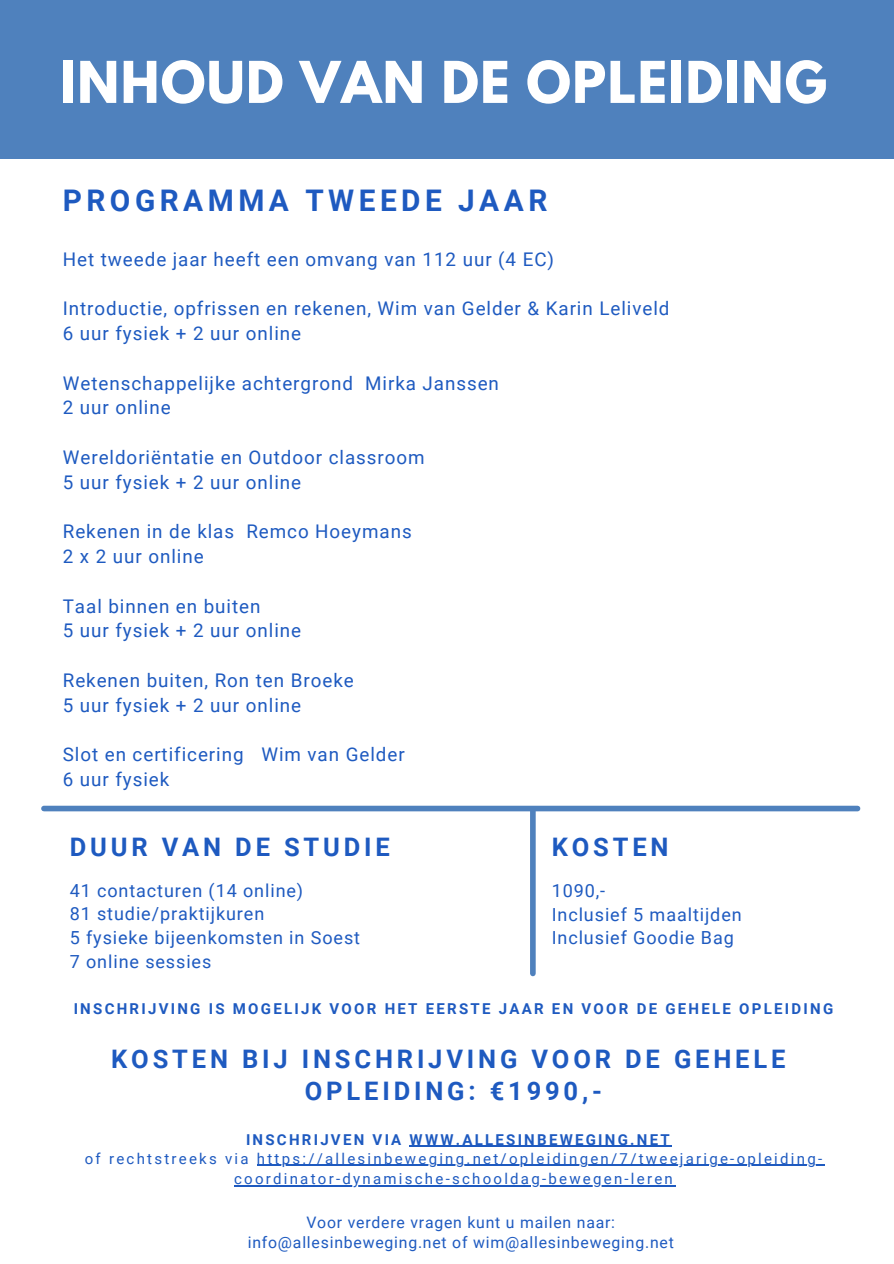
<style>
.page{position:relative;width:894px;height:1264px;background:#fff}
.page>*{position:absolute;margin:0;border:0;box-sizing:border-box;transform-origin:0 0}
.t1{font:700 51px "League Spartan";letter-spacing:.025em;color:#fff}
.t2{font:700 29.85px "Roboto";letter-spacing:.15em;color:#1e5ac0}
.t3{font:700 25.5px/32.7px "Roboto";letter-spacing:.15em;color:#1e5ac0;text-align:center}
.t4{font:18.75px/24.8px "Roboto";letter-spacing:.05em;color:#1e5ac0}
.t5{font:18px/23.7px "Roboto";letter-spacing:.05em;color:#1e5ac0}
.t6{font:15.75px/20.2px "Roboto";letter-spacing:.05em;color:#1e5ac0;text-align:center}
.t7{font:15px/20.2px "Roboto";letter-spacing:.15em;color:#1e5ac0;text-align:center}
.t8{font:700 15px "Roboto";letter-spacing:.15em;color:#1e5ac0}
</style>
<div class="page">
<div style="left:0;top:0;width:893px;height:160px;background:#4f81bd"></div>
<div style="left:0;top:159px;width:893px;height:528px;background:#fff"></div>
<div style="left:44px;top:805px;width:813px;height:6px;background:#4f81bd"></div>
<div style="left:530px;top:809px;width:5px;height:164px;background:#4f81bd"></div>
<hr style="left:409px;top:1145px;width:262px;height:1px;background:#1e5ac0">
<hr style="left:257px;top:1164px;width:567px;height:1px;background:#1e5ac0">
<hr style="left:234px;top:1185px;width:441px;height:1px;background:#1e5ac0">
<h1 class="t1" style="left:60px;top:57px;width:768px">INHOUD VAN DE OPLEIDING</h1>
<h2 class="t2" style="left:63px;top:183px;width:486px">PROGRAMMA TWEEDE JAAR</h2>
<p class="t4" style="left:63px;top:247px;width:492px">Het tweede jaar heeft een omvang van 112 uur (4 EC)</p>
<p class="t4" style="left:63px;top:296px;width:608px">Introductie, opfrissen en rekenen, Wim van Gelder &amp; Karin Leliveld<br>6 uur fysiek + 2 uur online</p>
<p class="t4" style="left:63px;top:371px;width:437px">Wetenschappelijke achtergrond Mirka Janssen<br>2 uur online</p>
<p class="t4" style="left:63px;top:445px;width:363px">Wereldoriëntatie en Outdoor classroom<br>5 uur fysiek + 2 uur online</p>
<p class="t4" style="left:63px;top:519px;width:350px">Rekenen in de klas Remco Hoeymans<br>2 x 2 uur online</p>
<p class="t4" style="left:63px;top:594px;width:240px">Taal binnen en buiten<br>5 uur fysiek + 2 uur online</p>
<p class="t4" style="left:63px;top:668px;width:292px">Rekenen buiten, Ron ten Broeke<br>5 uur fysiek + 2 uur online</p>
<p class="t4" style="left:63px;top:742px;width:343px">Slot en certificering Wim van Gelder<br>6 uur fysiek</p>
<h3 class="t3" style="left:70px;top:831px;width:321px">DUUR VAN DE STUDIE</h3>
<p class="t5" style="left:70px;top:878px;width:292px">41 contacturen (14 online)<br>81 studie/praktijkuren<br>5 fysieke bijeenkomsten in Soest<br>7 online sessies</p>
<h3 class="t3" style="left:551px;top:831px;width:118px">KOSTEN</h3>
<p class="t5" style="left:551px;top:879px;width:191px">1090,-<br>Inclusief 5 maaltijden<br>Inclusief Goodie Bag</p>
<p class="t8" style="left:74px;top:999px;width:760px">INSCHRIJVING IS MOGELIJK VOOR HET EERSTE JAAR EN VOOR DE GEHELE OPLEIDING</p>
<h3 class="t3" style="left:111px;top:1042px;width:675px">KOSTEN BIJ INSCHRIJVING VOOR DE GEHELE<br>OPLEIDING: €1990,-</h3>
<p class="t8" style="left:246px;top:1130px;width:425px">INSCHRIJVEN VIA WWW.ALLESINBEWEGING.NET</p>
<p class="t7" style="left:85px;top:1148px;width:738px">of rechtstreeks via https://allesinbeweging.net/opleidingen/7/tweejarige-opleiding&shy;coordinator-dynamische-schooldag-bewegen-leren</p>
<p class="t6" style="left:248px;top:1212px;width:427px">Voor verdere vragen kunt u mailen naar: info@allesinbeweging.net of wim@allesinbeweging.net</p>
</div>
